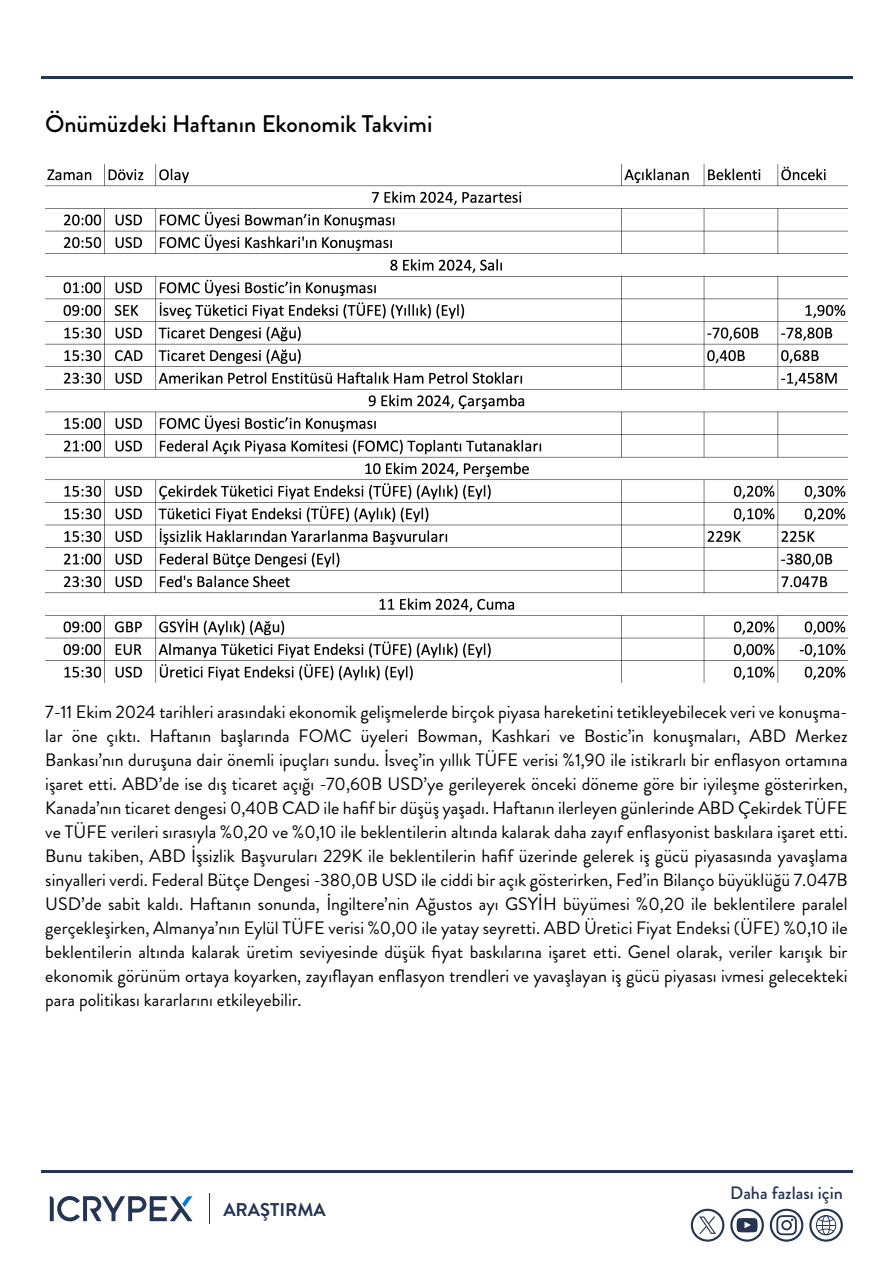
<style>
.page{position:relative;width:893px;height:1263px;background:#fff}
.page>*{position:absolute;margin:0;border:0;box-sizing:border-box;transform-origin:0 0}
.t1{font:500 24px "Brandon Grotesque";color:#000}
.t2{font:700 18.45px "Brandon Grotesque";color:#243454}
.t3{font:18px/24px "Brandon Grotesque";color:#000;text-align:justify}
.t4{font:500 18px "Brandon Grotesque";color:#243454}
</style>
<div class="page">
<hr style="left:41px;top:1170px;width:811px;height:2px;background:#243454">
<hr style="left:41px;top:76px;width:811px;height:2px;background:#243454">
<svg style="left:50px;top:1196px;width:142px;height:26px"></svg>
<hr style="left:209px;top:1193px;width:1px;height:31px;background:#243454">
<svg style="left:809px;top:1209px;width:34px;height:33px"></svg>
<svg style="left:770px;top:1209px;width:33px;height:33px"></svg>
<svg style="left:730px;top:1209px;width:34px;height:33px"></svg>
<svg style="left:691px;top:1209px;width:33px;height:33px"></svg>
<img style="left:45px;top:164px;width:803px;height:519px">
<h1 class="t1" style="left:45px;top:107px;width:389px">Önümüzdeki Haftanın Ekonomik Takvimi</h1>
<p class="t3" style="left:45px;top:700px;width:804px">7-11 Ekim 2024 tarihleri arasındaki ekonomik gelişmelerde birçok piyasa hareketini tetikleyebilecek veri ve konuşma&shy;lar öne çıktı. Haftanın başlarında FOMC üyeleri Bowman, Kashkari ve Bostic’in konuşmaları, ABD Merkez Bankası’nın duruşuna dair önemli ipuçları sundu. İsveç’in yıllık TÜFE verisi %1,90 ile istikrarlı bir enflasyon ortamına işaret etti. ABD’de ise dış ticaret açığı -70,60B USD’ye gerileyerek önceki döneme göre bir iyileşme gösterirken, Kanada’nın ticaret dengesi 0,40B CAD ile hafif bir düşüş yaşadı. Haftanın ilerleyen günlerinde ABD Çekirdek TÜFE ve TÜFE verileri sırasıyla %0,20 ve %0,10 ile beklentilerin altında kalarak daha zayıf enflasyonist baskılara işaret etti.<br>Bunu takiben, ABD İşsizlik Başvuruları 229K ile beklentilerin hafif üzerinde gelerek iş gücü piyasasında yavaşlama sinyalleri verdi. Federal Bütçe Dengesi -380,0B USD ile ciddi bir açık gösterirken, Fed’in Bilanço büyüklüğü 7.047B USD’de sabit kaldı. Haftanın sonunda, İngiltere’nin Ağustos ayı GSYİH büyümesi %0,20 ile beklentilere paralel gerçekleşirken, Almanya’nın Eylül TÜFE verisi %0,00 ile yatay seyretti. ABD Üretici Fiyat Endeksi (ÜFE) %0,10 ile beklentilerin altında kalarak üretim seviyesinde düşük fiyat baskılarına işaret etti. Genel olarak, veriler karışık bir ekonomik görünüm ortaya koyarken, zayıflayan enflasyon trendleri ve yavaşlayan iş gücü piyasası ivmesi gelecekteki para politikası kararlarını etkileyebilir.</p>
<p class="t2" style="left:223px;top:1197px;width:104px">ARAŞTIRMA</p>
<p class="t4" style="left:730px;top:1181px;width:114px">Daha fazlası için</p>
</div>
